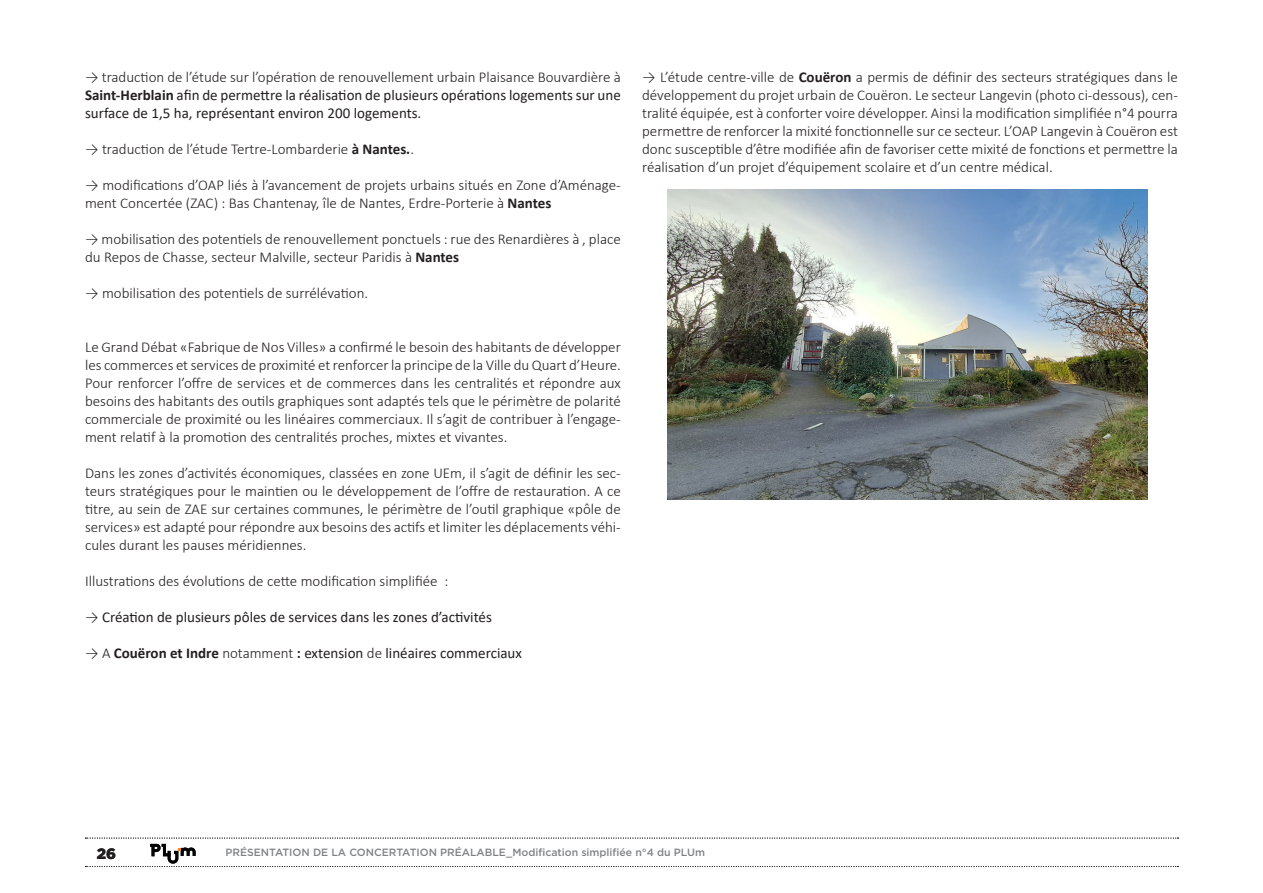
<style>
.page{position:relative;width:1263px;height:893px;background:#fff}
.page>*{position:absolute;margin:0;border:0;box-sizing:border-box;transform-origin:0 0}
.Texte_courant{font:300 15px/18px "Calibri";color:#231f20}
.Texte_courant-2{font:15px/18px "Calibri";color:#231f20;text-align:justify}
.t1{font:900 15px "Gotham";color:#231f20}
.t2{font:500 10.5px "Gotham";color:#808285}
.s1{font-weight:300}
.s2{font-weight:700}
</style>
<div class="page">
<svg style="left:85px;top:838px;width:1093px;height:29px"></svg>
<img style="left:668px;top:190px;width:480px;height:310px">
<p class="Texte_courant-2" style="left:85px;top:67px;width:537px"><span class="s1">→ traduction de l’étude sur l’opération de renouvellement urbain Plaisance Bouvardière à </span><span class="s2">Saint-Herblain</span> afin de permettre la réalisation de plusieurs opérations logements sur une surface de 1,5 ha, représentant environ 200 logements.</p>
<p class="Texte_courant" style="left:85px;top:140px;width:330px">→ traduction de l’étude Tertre-Lombarderie <span class="s2">à Nantes.</span>.</p>
<p class="Texte_courant" style="left:85px;top:176px;width:537px">→ modifications d’OAP liés à l’avancement de projets urbains situés en Zone d’Aménage&shy;ment Concertée (ZAC) : Bas Chantenay, île de Nantes, Erdre-Porterie à <span class="s2">Nantes</span></p>
<p class="Texte_courant" style="left:85px;top:230px;width:537px">→ mobilisation des potentiels de renouvellement ponctuels : rue des Renardières à , place du Repos de Chasse, secteur Malville, secteur Paridis à <span class="s2">Nantes</span></p>
<p class="Texte_courant" style="left:85px;top:284px;width:285px">→ mobilisation des potentiels de surrélévation.</p>
<p class="Texte_courant" style="left:85px;top:338px;width:537px">Le Grand Débat «Fabrique de Nos Villes» a confirmé le besoin des habitants de développer les commerces et services de proximité et renforcer la principe de la Ville du Quart d’Heure.</p>
<p class="Texte_courant" style="left:85px;top:374px;width:537px;text-align:justify">Pour renforcer l’offre de services et de commerces dans les centralités et répondre aux besoins des habitants des outils graphiques sont adaptés tels que le périmètre de polarité commerciale de proximité ou les linéaires commerciaux. Il s’agit de contribuer à l’engage&shy;ment relatif à la promotion des centralités proches, mixtes et vivantes.</p>
<p class="Texte_courant" style="left:85px;top:464px;width:537px;text-align:justify">Dans les zones d’activités économiques, classées en zone UEm, il s’agit de définir les sec&shy;teurs stratégiques pour le maintien ou le développement de l’offre de restauration. A ce titre, au sein de ZAE sur certaines communes, le périmètre de l’outil graphique «pôle de services» est adapté pour répondre aux besoins des actifs et limiter les déplacements véhi&shy;cules durant les pauses méridiennes.</p>
<p class="Texte_courant" style="left:85px;top:572px;width:365px">Illustrations des évolutions de cette modification simplifiée :</p>
<p class="Texte_courant-2" style="left:85px;top:607px;width:408px"><span class="s1">→</span> Création de plusieurs pôles de services dans les zones d’activités</p>
<p class="Texte_courant-2" style="left:85px;top:643px;width:438px"><span class="s1">→ A</span> <span class="s2">Couëron et Indre</span> <span class="s1">notamment</span> <span class="s2">:</span> extension <span class="s1">de</span> linéaires commerciaux</p>
<p class="Texte_courant" style="left:642px;top:68px;width:537px;text-align:justify">→ L’étude centre-ville de <span class="s2">Couëron</span> a permis de définir des secteurs stratégiques dans le développement du projet urbain de Couëron. Le secteur Langevin (photo ci-dessous), cen&shy;tralité équipée, est à conforter voire développer. Ainsi la modification simplifiée n°4 pourra permettre de renforcer la mixité fonctionnelle sur ce secteur. L’OAP Langevin à Couëron est donc susceptible d’être modifiée afin de favoriser cette mixité de fonctions et permettre la réalisation d’un projet d’équipement scolaire et d’un centre médical.</p>
<p class="t1" style="left:97px;top:843px;width:21px">26</p>
<p class="t2" style="left:226px;top:846px;width:481px">PRÉSENTATION DE LA CONCERTATION PRÉALABLE_Modification simplifiée n°4 du PLUm</p>
</div>
